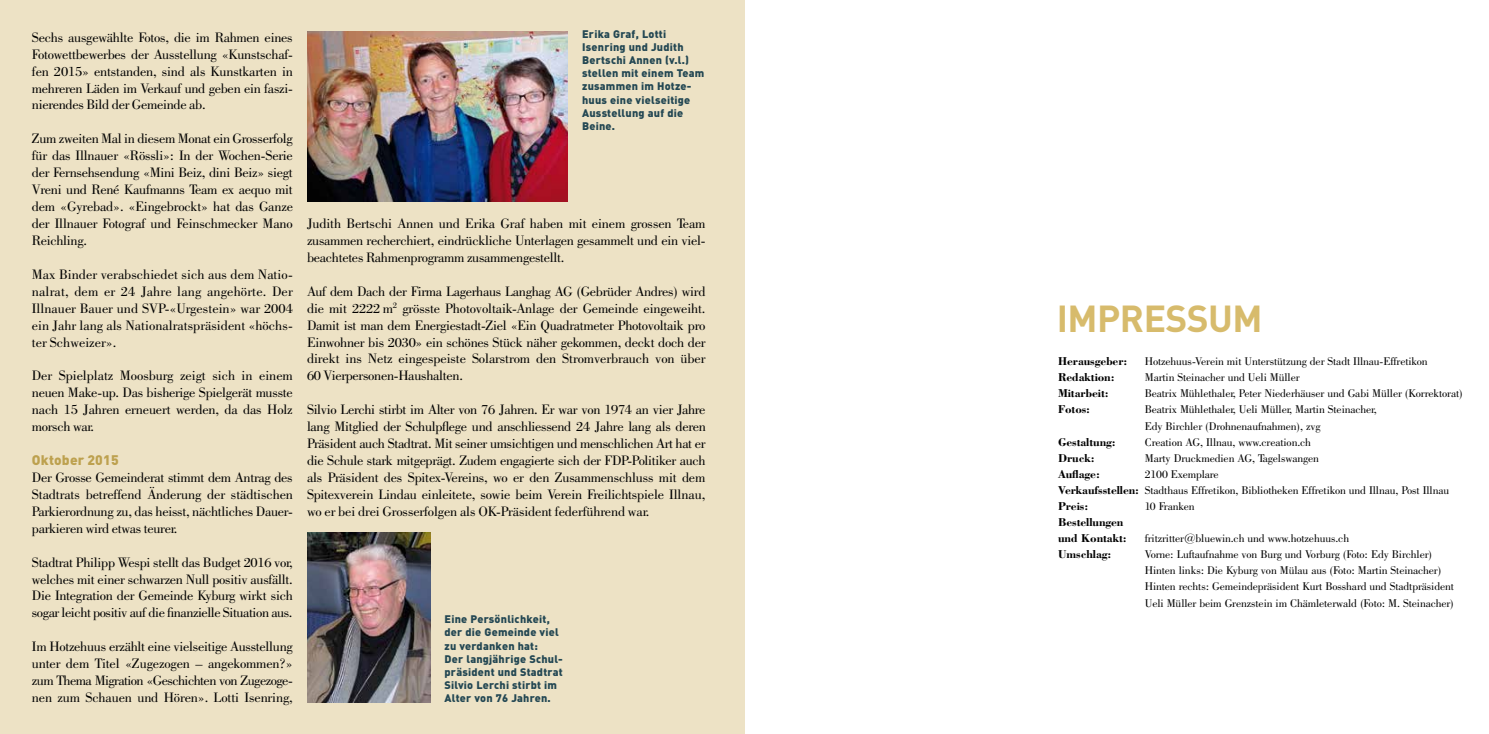
<style>
.page{position:relative;width:1489px;height:734px;background:#fff}
.page>*{position:absolute;margin:0;border:0;box-sizing:border-box;transform-origin:0 0}
.t1{font:700 37.12px "DIN";letter-spacing:-.015em;color:#d7bb6c}
.t2{font:14.38px/16.9px "Bodoni BT";letter-spacing:-.02em;color:#000;text-align:justify}
.t3{font:900 13.75px "DIN";letter-spacing:.015em;color:#bda14f}
.t4{font:11.75px/16.1px "Bodoni BT";letter-spacing:-.01em;color:#000}
.t5{font:700 11.75px/16.1px "Bodoni";letter-spacing:-.01em;color:#000}
.t6{font:900 10.88px/13.1px "DIN";letter-spacing:.02em;color:#234753}
.s1{font-family:"Bodoni";font-weight:700}
</style>
<div class="page">
<div style="left:0;top:0;width:744px;height:733px;background:#ede2c5"></div>
<img style="left:307px;top:32px;width:261px;height:169px">
<img style="left:307px;top:532px;width:123px;height:170px">
<p class="t2" style="left:32px;top:28px;width:262px">Sechs ausgewählte Fotos, die im Rahmen eines Fotowettbewerbes der Ausstellung «Kunstschaf&shy;fen 2015» entstanden, sind als Kunstkarten in mehreren Läden im Verkauf und geben ein faszi&shy;nierendes Bild der Gemeinde ab.</p>
<p class="t2" style="left:32px;top:130px;width:262px">Zum zweiten Mal in diesem Monat ein Grosserfolg für das Illnauer «Rössli»: In der Wochen-Serie der Fernsehsendung «Mini Beiz, dini Beiz» siegt Vreni und René Kaufmanns Team ex aequo mit dem «Gyrebad». «Eingebrockt» hat das Ganze der Illnauer Fotograf und Feinschmecker Mano Reichling.</p>
<p class="t2" style="left:32px;top:265px;width:262px">Max Binder verabschiedet sich aus dem Natio&shy;nalrat, dem er 24 Jahre lang angehörte. Der Illnauer Bauer und SVP-«Urgestein» war 2004 ein Jahr lang als Nationalratspräsident «höchs&shy;ter Schweizer».</p>
<p class="t2" style="left:32px;top:367px;width:262px">Der Spielplatz Moosburg zeigt sich in einem neuen Make-up. Das bisherige Spielgerät musste nach 15 Jahren erneuert werden, da das Holz morsch war.</p>
<p class="t3" style="left:32px;top:451px;width:88px">Oktober 2015</p>
<p class="t2" style="left:32px;top:468px;width:263px">Der Grosse Gemeinderat stimmt dem Antrag des Stadtrats betreffend Änderung der städtischen Parkierordnung zu, das heisst, nächtliches Dauer&shy;parkieren wird etwas teurer.</p>
<p class="t2" style="left:32px;top:553px;width:262px">Stadtrat Philipp Wespi stellt das Budget 2016 vor, welches mit einer schwarzen Null positiv ausfällt.<br>Die Integration der Gemeinde Kyburg wirkt sich sogar leicht positiv auf die finanzielle Situation aus.</p>
<p class="t2" style="left:32px;top:637px;width:262px">Im Hotzehuus erzählt eine vielseitige Ausstellung unter dem Titel «Zugezogen – angekommen?» zum Thema Migration «Geschichten von Zugezoge&shy;nen zum Schauen und Hören». Lotti Isenring,</p>
<p class="t6" style="left:582px;top:27px;width:124px">Erika Graf, Lotti<br>Isenring und Judith<br>Bertschi Annen (v.l.) stellen mit einem Team zusammen im Hotze&shy;huus eine vielseitige<br>Ausstellung auf die<br>Beine.</p>
<p class="t2" style="left:307px;top:214px;width:400px">Judith Bertschi Annen und Erika Graf haben mit einem grossen Team zusammen recherchiert, eindrückliche Unterlagen gesammelt und ein viel&shy;beachtetes Rahmenprogramm zusammengestellt.</p>
<p class="t2" style="left:307px;top:282px;width:400px">Auf dem Dach der Firma Lagerhaus Langhag AG (Gebrüder Andres) wird die mit 2222 m<sup>2</sup> grösste Photovoltaik-Anlage der Gemeinde eingeweiht.<br>Damit ist man dem Energiestadt-Ziel «Ein Quadratmeter Photovoltaik pro Einwohner bis 2030» ein schönes Stück näher gekommen, deckt doch der direkt ins Netz eingespeiste Solarstrom den Stromverbrauch von über 60 Vierpersonen-Haushalten.</p>
<p class="t2" style="left:307px;top:400px;width:400px">Silvio Lerchi stirbt im Alter von 76 Jahren. Er war von 1974 an vier Jahre lang Mitglied der Schulpflege und anschliessend 24 Jahre lang als deren Präsident auch Stadtrat. Mit seiner umsichtigen und menschlichen Art hat er die Schule stark mitgeprägt. Zudem engagierte sich der FDP-Politiker auch als Präsident des Spitex-Vereins, wo er den Zusammenschluss mit dem Spitexverein Lindau einleitete, sowie beim Verein Freilichtspiele Illnau, wo er bei drei Grosserfolgen als OK-Präsident federführend war.</p>
<p class="t6" style="left:444px;top:612px;width:120px">Eine Persönlichkeit, der die Gemeinde viel zu verdanken hat:<br>Der langjährige Schul&shy;präsident und Stadtrat<br>Silvio Lerchi stirbt im<br>Alter von 76 Jahren.</p>
<h1 class="t1" style="left:1056px;top:294px;width:207px">IMPRESSUM</h1>
<p class="t5" style="left:1058px;top:352px;width:71px">Herausgeber:</p>
<p class="t4" style="left:1144px;top:353px;width:284px">Hotzehuus-Verein mit Unterstützung der Stadt Illnau-Effretikon</p>
<p class="t5" style="left:1058px;top:369px;width:58px">Redaktion:</p>
<p class="t4" style="left:1144px;top:369px;width:156px">Martin Steinacher und Ueli Müller</p>
<p class="t5" style="left:1058px;top:385px;width:52px">Mitarbeit:</p>
<p class="t4" style="left:1144px;top:385px;width:319px">Beatrix Mühlethaler, Peter Niederhäuser und Gabi Müller (Korrektorat)</p>
<p class="t5" style="left:1058px;top:401px;width:34px">Fotos:</p>
<p class="t4" style="left:1144px;top:401px;width:233px">Beatrix Mühlethaler, Ueli Müller, Martin Steinacher,<br>Edy Birchler (Drohnenaufnahmen), zvg</p>
<p class="t5" style="left:1058px;top:433px;width:59px">Gestaltung:</p>
<p class="t4" style="left:1144px;top:433px;width:168px">Creation AG, Illnau, www.creation.ch</p>
<p class="t5" style="left:1058px;top:449px;width:38px">Druck:</p>
<p class="t4" style="left:1144px;top:449px;width:176px">Marty Druckmedien AG, Tagelswangen</p>
<p class="t5" style="left:1058px;top:465px;width:43px">Auflage:</p>
<p class="t4" style="left:1058px;top:465px;width:392px;text-indent:87px">2100 Exemplare<br><span class="s1">Verkaufsstellen:</span> Stadthaus Effretikon, Bibliotheken Effretikon und Illnau, Post Illnau</p>
<p class="t5" style="left:1058px;top:497px;width:32px">Preis:</p>
<p class="t4" style="left:1144px;top:497px;width:51px">10 Franken</p>
<p class="t5" style="left:1058px;top:513px;width:70px">Bestellungen und Kontakt:</p>
<p class="t4" style="left:1144px;top:530px;width:206px">fritzritter@bluewin.ch und www.hotzehuus.ch</p>
<p class="t5" style="left:1058px;top:545px;width:55px">Umschlag:</p>
<p class="t4" style="left:1144px;top:546px;width:311px">Vorne: Luftaufnahme von Burg und Vorburg (Foto: Edy Birchler)<br>Hinten links: Die Kyburg von Mülau aus (Foto: Martin Steinacher)<br>Hinten rechts: Gemeindepräsident Kurt Bosshard und Stadtpräsident Ueli Müller beim Grenzstein im Chämleterwald (Foto: M. Steinacher)</p>
</div>
